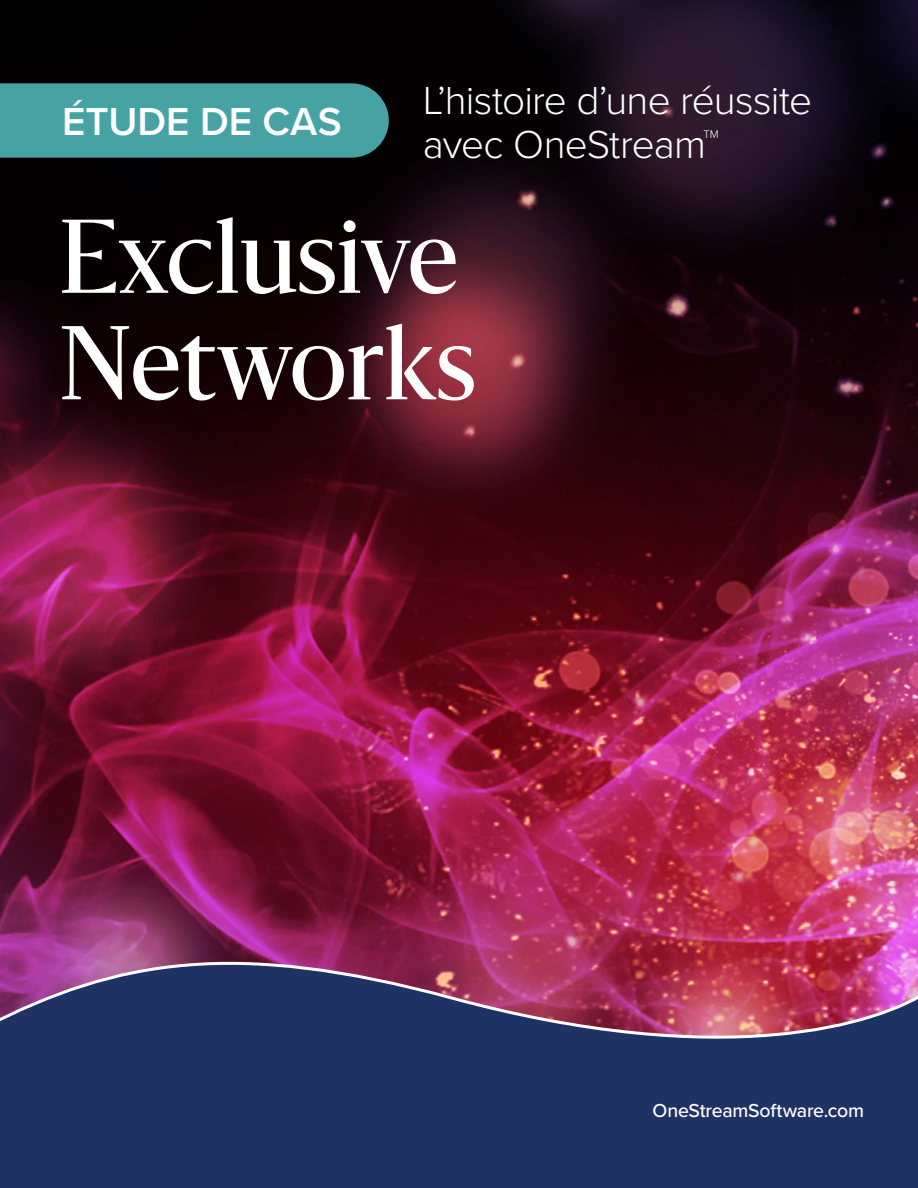
<style>
.page{position:relative;width:918px;height:1188px;background:#fff}
.page>*{position:absolute;margin:0;border:0;box-sizing:border-box;transform-origin:0 0}
.t1{font:97.5px/106.5px "Sanomat";color:#fff}
.t2{font:300 40.5px/43.5px "Proxima Nova";letter-spacing:-.02em;color:#fff}
.t3{font:600 40.5px "Proxima Nova";color:#fff}
.t4{font:500 19.5px "Proxima Nova";letter-spacing:-.015em;color:#fff}
.t5{font:300 11.4px "Proxima Nova";color:#fff}
</style>
<div class="page">
<div style="left:0;top:916px;width:918px;height:272px;background:#1f3264"></div>
<img style="left:0;top:0;width:918px;height:1039px">
<div style="left:0;top:83px;width:389px;height:75px;background:#47a3a3"></div>
<p class="t3" style="left:62px;top:91px;width:281px">ÉTUDE DE CAS</p>
<p class="t2" style="left:423px;top:77px;width:391px">L’histoire d’une réussite avec OneStream</p>
<p class="t5" style="left:703px;top:125px;width:17px">TM</p>
<h1 class="t1" style="left:59px;top:198px;width:418px">Exclusive<br>Networks</h1>
<p class="t4" style="left:653px;top:1096px;width:213px">OneStreamSoftware.com</p>
</div>
